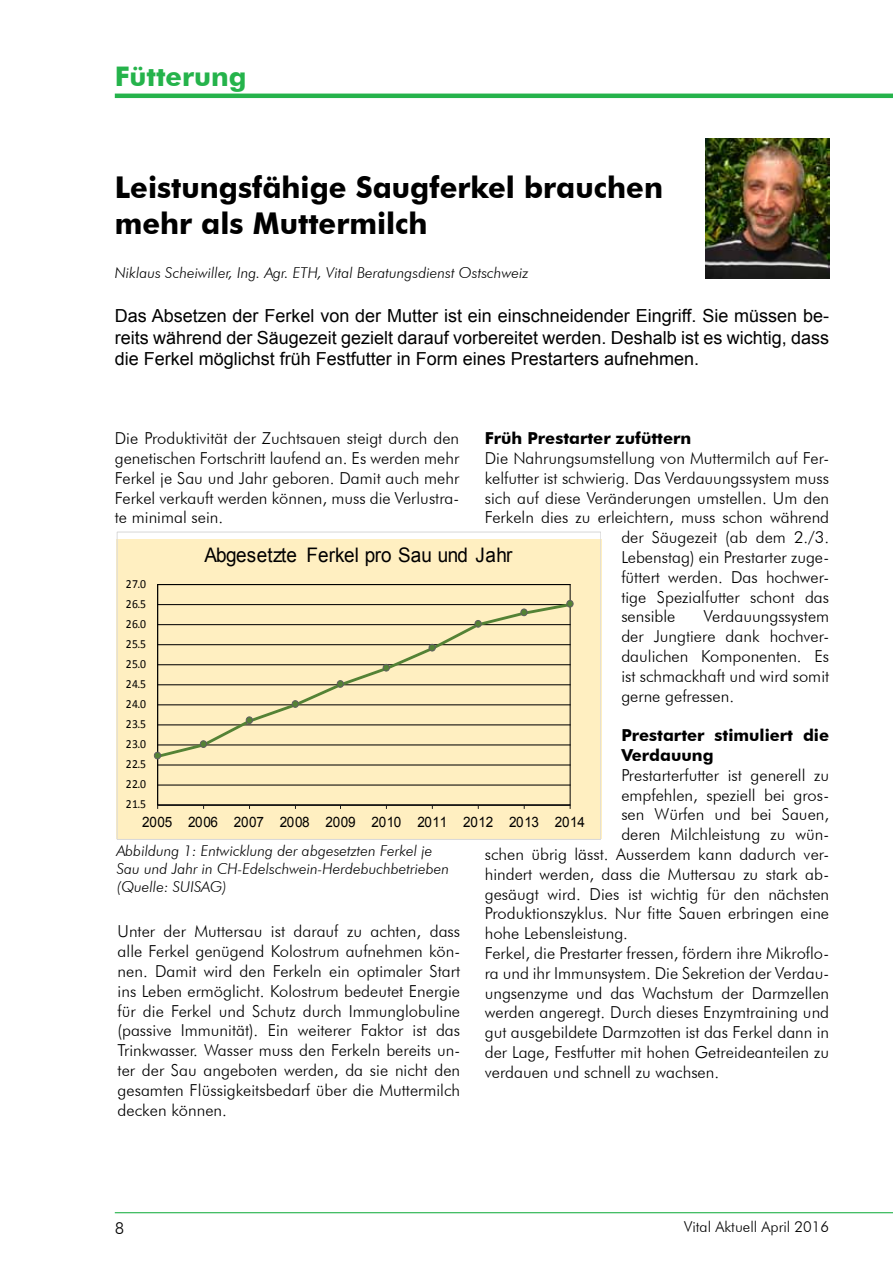
<style>
.page{position:relative;width:893px;height:1263px;background:#fff}
.page>*{position:absolute;margin:0;border:0;box-sizing:border-box;transform-origin:0 0}
.t1{font:700 30px/36px "Futura BT";color:#000}
.t2{font:700 27px "Futura BT";color:#25b34b}
.t3{font:20.1px "Arial";color:#000;scale:.94 1}
.t4{font:18px/21.6px "Arial";color:#000;text-align:justify}
.t5{font:300 16.5px/19.8px "Futura BT";color:#000;text-align:justify}
.t6{font:700 16.5px/19.8px "Futura BT";color:#000}
.t7{font:italic 300 15px/18px "Futura BT";color:#000}
.t8{font:300 15px "Futura BT";color:#000}
.t9{font:14.25px "Arial";letter-spacing:-.025em;color:#000;scale:.94 1}
.t10{font:12.45px "Calibri";letter-spacing:.03em;color:#000;scale:.94 1}
</style>
<div class="page">
<hr style="left:115px;top:1212px;width:778px;height:1px;background:#25b34b">
<hr style="left:115px;top:94px;width:778px;height:4px;background:#25b34b">
<img style="left:706px;top:138px;width:123px;height:140px">
<svg style="left:117px;top:532px;width:483px;height:307px;background:#f3e4b9"></svg>
<h2 class="t2" style="left:115px;top:60px;width:133px">Fütterung</h2>
<h1 class="t1" style="left:115px;top:169px;width:550px">Leistungsfähige Saugferkel brauchen mehr als Muttermilch</h1>
<p class="t7" style="left:115px;top:264px;width:415px">Niklaus Scheiwiller, Ing. Agr. ETH, Vital Beratungsdienst Ostschweiz</p>
<p class="t4" style="left:115px;top:305px;width:716px">Das Absetzen der Ferkel von der Mutter ist ein einschneidender Eingriff. Sie müssen be&shy;reits während der Säugezeit gezielt darauf vorbereitet werden. Deshalb ist es wichtig, dass die Ferkel möglichst früh Festfutter in Form eines Prestarters aufnehmen.</p>
<p class="t6" style="left:485px;top:428px;width:208px">Früh Prestarter zufüttern</p>
<p class="t5" style="left:485px;top:448px;width:346px">Die Nahrungsumstellung von Muttermilch auf Fer-</p>
<p class="t5" style="left:485px;top:468px;width:346px">kelfutter ist schwierig. Das Verdauungssystem muss</p>
<p class="t5" style="left:485px;top:488px;width:346px">sich auf diese Veränderungen umstellen. Um den</p>
<p class="t5" style="left:485px;top:507px;width:346px">Ferkeln dies zu erleichtern, muss schon während</p>
<p class="t5" style="left:621px;top:527px;width:209px">der Säugezeit (ab dem 2./3.</p>
<p class="t5" style="left:621px;top:547px;width:209px">Lebenstag) ein Prestarter zuge-</p>
<p class="t5" style="left:621px;top:567px;width:209px">füttert werden. Das hochwer-</p>
<p class="t5" style="left:621px;top:587px;width:209px">tige Spezialfutter schont das</p>
<p class="t5" style="left:621px;top:606px;width:56px">sensible</p>
<p class="t5" style="left:115px;top:428px;width:346px">Die Produktivität der Zuchtsauen steigt durch den genetischen Fortschritt laufend an. Es werden mehr Ferkel je Sau und Jahr geboren. Damit auch mehr Ferkel verkauft werden können, muss die Verlustra&shy;te minimal sein.</p>
<p class="t3" style="left:205px;top:542px;width:329px">Abgesetzte Ferkel pro Sau und Jahr</p>
<p class="t10" style="left:126px;top:576px;width:23px">27.0</p>
<p class="t10" style="left:126px;top:596px;width:23px">26.5</p>
<p class="t5" style="left:621px;top:606px;width:209px;text-indent:83px">Verdauungssystem der Jungtiere dank hochver&shy;daulichen Komponenten. Es ist schmackhaft und wird somit gerne gefressen.</p>
<p class="t6" style="left:621px;top:725px;width:209px">Prestarter stimuliert die<br>Verdauung</p>
<p class="t5" style="left:621px;top:765px;width:209px">Prestarterfutter ist generell zu</p>
<p class="t5" style="left:621px;top:785px;width:209px">empfehlen, speziell bei gros-</p>
<p class="t5" style="left:621px;top:804px;width:209px">sen Würfen und bei Sauen,</p>
<p class="t5" style="left:621px;top:824px;width:209px">deren Milchleistung zu wün-</p>
<p class="t5" style="left:485px;top:844px;width:346px">schen übrig lässt. Ausserdem kann dadurch ver-</p>
<p class="t5" style="left:485px;top:864px;width:346px">hindert werden, dass die Muttersau zu stark ab-</p>
<p class="t5" style="left:485px;top:884px;width:346px">gesäugt wird. Dies ist wichtig für den nächsten</p>
<p class="t5" style="left:485px;top:903px;width:346px">Produktionszyklus. Nur fitte Sauen erbringen eine</p>
<p class="t5" style="left:485px;top:923px;width:144px">hohe Lebensleistung.</p>
<p class="t5" style="left:485px;top:943px;width:346px">Ferkel, die Prestarter fressen, fördern ihre Mikroflo-</p>
<p class="t5" style="left:485px;top:963px;width:346px">ra und ihr Immunsystem. Die Sekretion der Verdau-</p>
<p class="t5" style="left:485px;top:983px;width:346px">ungsenzyme und das Wachstum der Darmzellen</p>
<p class="t5" style="left:485px;top:1002px;width:346px">werden angeregt. Durch dieses Enzymtraining und</p>
<p class="t5" style="left:485px;top:1022px;width:346px">gut ausgebildete Darmzotten ist das Ferkel dann in</p>
<p class="t5" style="left:485px;top:1042px;width:346px">der Lage, Festfutter mit hohen Getreideanteilen zu</p>
<p class="t5" style="left:485px;top:1062px;width:236px">verdauen und schnell zu wachsen.</p>
<p class="t10" style="left:126px;top:616px;width:23px">26.0</p>
<p class="t10" style="left:126px;top:636px;width:23px">25.5</p>
<p class="t10" style="left:126px;top:656px;width:23px">25.0</p>
<p class="t10" style="left:126px;top:676px;width:23px">24.5</p>
<p class="t10" style="left:126px;top:696px;width:23px">24.0</p>
<p class="t10" style="left:126px;top:716px;width:23px">23.5</p>
<p class="t10" style="left:126px;top:736px;width:23px">23.0</p>
<p class="t10" style="left:126px;top:756px;width:23px">22.5</p>
<p class="t10" style="left:126px;top:776px;width:23px">22.0</p>
<p class="t10" style="left:126px;top:796px;width:23px">21.5</p>
<p class="t9" style="left:142px;top:813px;width:472px">2005 2006 2007 2008 2009 2010 2011 2012 2013 2014</p>
<p class="t7" style="left:117px;top:841px;width:334px">Abbildung 1: Entwicklung der abgesetzten Ferkel je<br>Sau und Jahr in CH-Edelschwein-Herdebuchbetrieben (Quelle: SUISAG)</p>
<p class="t5" style="left:118px;top:921px;width:344px">Unter der Muttersau ist darauf zu achten, dass alle Ferkel genügend Kolostrum aufnehmen kön&shy;nen. Damit wird den Ferkeln ein optimaler Start ins Leben ermöglicht. Kolostrum bedeutet Energie für die Ferkel und Schutz durch Immunglobuline (passive Immunität). Ein weiterer Faktor ist das Trinkwasser. Wasser muss den Ferkeln bereits un&shy;ter der Sau angeboten werden, da sie nicht den gesamten Flüssigkeitsbedarf über die Muttermilch decken können.</p>
<p class="t5" style="left:115px;top:1218px;width:11px">8</p>
<p class="t8" style="left:684px;top:1217px;width:147px">Vital Aktuell April 2016</p>
</div>
